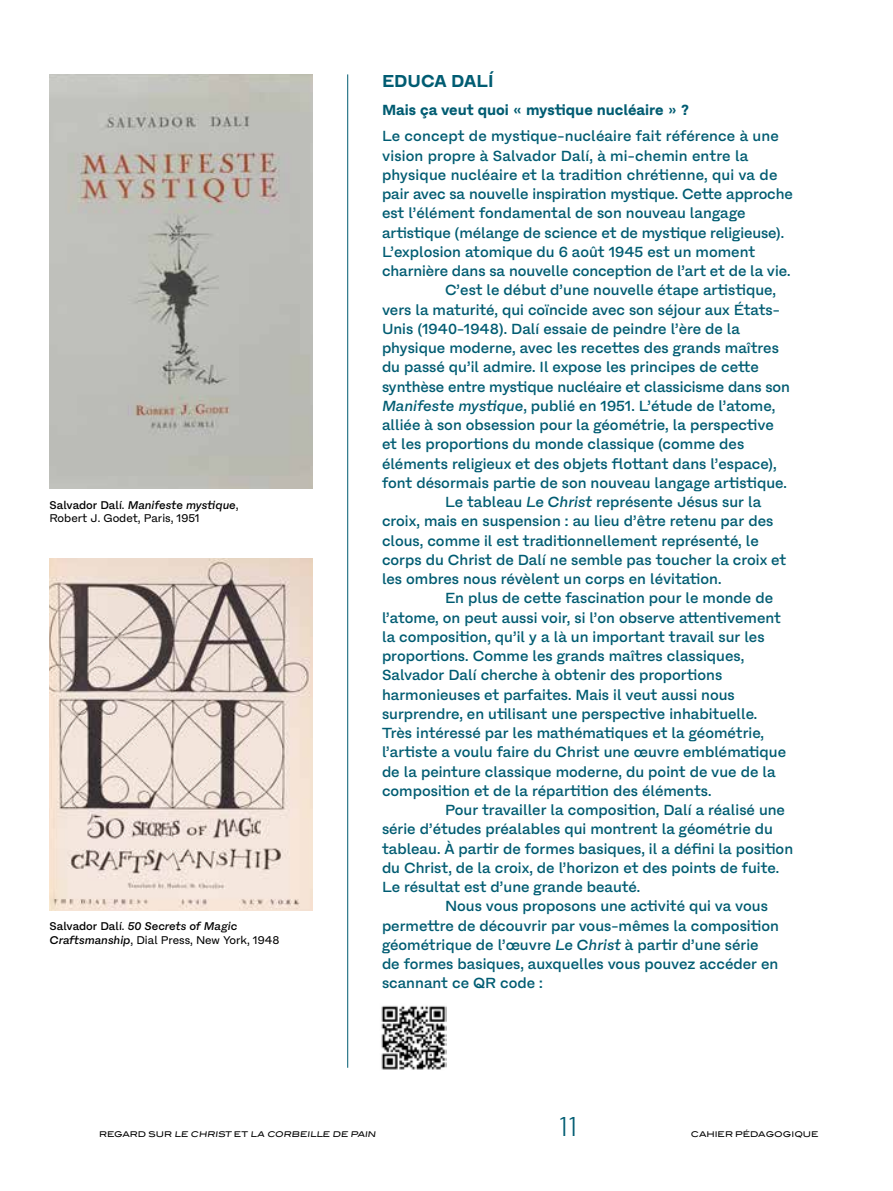
<style>
.page{position:relative;width:893px;height:1191px;background:#fff}
.page>*{position:absolute;margin:0;border:0;box-sizing:border-box;transform-origin:0 0}
.t1{font:300 26.25px "Blair ITC";color:#005c72}
.t2{font:700 17.5px "Fracktif";color:#005c72}
.t3{font:500 14.88px "Fracktif";color:#005c72}
.t4{font:700 14.88px "Fracktif";color:#005c72}
.t5{font:italic 500 11.38px/13.1px "Fracktif";color:#000}
.t6{font:11.38px/13.1px "Fracktif";color:#000}
.t7{font:7.88px "Blair ITC Std";color:#000}
.s1{font-weight:500}
.s2{font-weight:500;font-style:italic}
.s3{font-style:normal}
.s4{font-weight:400;font-style:normal}
.s5{font-style:italic}
</style>
<div class="page">
<img style="left:381px;top:1005px;width:66px;height:65px">
<hr style="left:347px;top:74px;width:1px;height:993px;background:#005c72">
<img style="left:50px;top:74px;width:263px;height:414px">
<img style="left:50px;top:558px;width:263px;height:352px">
<p class="t6" style="left:50px;top:499px;width:190px"><span class="s1">Salvador Dalí</span>. <span class="s2">Manifeste mystique</span>,<br>Robert J. Godet, Paris, 1951</p>
<p class="t5" style="left:50px;top:920px;width:231px"><span class="s3">Salvador Dalí</span><span class="s4">.</span> 50 Secrets of Magic<br>Craftsmanship<span class="s4">, Dial Press, New York, 1948</span></p>
<p class="t2" style="left:382px;top:70px;width:113px">EDUCA DALÍ</p>
<p class="t4" style="left:382px;top:100px;width:309px">Mais ça veut quoi « mystique nucléaire » ?</p>
<p class="t3" style="left:382px;top:127px;width:398px">Le concept de mystique-nucléaire fait référence à une</p>
<p class="t3" style="left:382px;top:146px;width:368px">vision propre à Salvador Dalí, à mi-chemin entre la</p>
<p class="t3" style="left:382px;top:165px;width:397px">physique nucléaire et la tradition chrétienne, qui va de</p>
<p class="t3" style="left:382px;top:185px;width:412px">pair avec sa nouvelle inspiration mystique. Cette approche</p>
<p class="t3" style="left:382px;top:204px;width:365px">est l’élément fondamental de son nouveau langage</p>
<p class="t3" style="left:382px;top:223px;width:404px">artistique (mélange de science et de mystique religieuse).</p>
<p class="t3" style="left:382px;top:242px;width:375px">L’explosion atomique du 6 août 1945 est un moment</p>
<p class="t3" style="left:382px;top:262px;width:410px">charnière dans sa nouvelle conception de l’art et de la vie.</p>
<p class="t3" style="left:445px;top:281px;width:332px">C’est le début d’une nouvelle étape artistique,</p>
<p class="t3" style="left:382px;top:300px;width:399px">vers la maturité, qui coïncide avec son séjour aux États-</p>
<p class="t3" style="left:382px;top:319px;width:360px">Unis (1940-1948). Dalí essaie de peindre l’ère de la</p>
<p class="t3" style="left:382px;top:339px;width:398px">physique moderne, avec les recettes des grands maîtres</p>
<p class="t3" style="left:382px;top:358px;width:378px">du passé qu’il admire. Il expose les principes de cette</p>
<p class="t3" style="left:382px;top:377px;width:409px">synthèse entre mystique nucléaire et classicisme dans son</p>
<p class="t3" style="left:382px;top:396px;width:395px"><span class="s5">Manifeste mystique</span>, publié en 1951. L’étude de l’atome,</p>
<p class="t3" style="left:382px;top:416px;width:393px">alliée à son obsession pour la géométrie, la perspective</p>
<p class="t3" style="left:382px;top:435px;width:364px">et les proportions du monde classique (comme des</p>
<p class="t3" style="left:382px;top:454px;width:396px">éléments religieux et des objets flottant dans l’espace),</p>
<p class="t3" style="left:382px;top:473px;width:406px">font désormais partie de son nouveau langage artistique.</p>
<p class="t3" style="left:445px;top:493px;width:318px">Le tableau <span class="s5">Le Christ</span> représente Jésus sur la</p>
<p class="t3" style="left:382px;top:512px;width:393px">croix, mais en suspension : au lieu d’être retenu par des</p>
<p class="t3" style="left:382px;top:531px;width:378px">clous, comme il est traditionnellement représenté, le</p>
<p class="t3" style="left:382px;top:550px;width:406px">corps du Christ de Dalí ne semble pas toucher la croix et</p>
<p class="t3" style="left:382px;top:570px;width:341px">les ombres nous révèlent un corps en lévitation.</p>
<p class="t3" style="left:445px;top:589px;width:330px">En plus de cette fascination pour le monde de</p>
<p class="t3" style="left:382px;top:608px;width:400px">l’atome, on peut aussi voir, si l’on observe attentivement</p>
<p class="t3" style="left:382px;top:627px;width:384px">la composition, qu’il y a là un important travail sur les</p>
<p class="t3" style="left:382px;top:647px;width:364px">proportions. Comme les grands maîtres classiques,</p>
<p class="t3" style="left:382px;top:666px;width:342px">Salvador Dalí cherche à obtenir des proportions</p>
<p class="t3" style="left:382px;top:685px;width:354px">harmonieuses et parfaites. Mais il veut aussi nous</p>
<p class="t3" style="left:382px;top:704px;width:377px">surprendre, en utilisant une perspective inhabituelle.</p>
<p class="t3" style="left:382px;top:724px;width:384px">Très intéressé par les mathématiques et la géométrie,</p>
<p class="t3" style="left:382px;top:743px;width:406px">l’artiste a voulu faire du Christ une œuvre emblématique</p>
<p class="t3" style="left:382px;top:762px;width:395px">de la peinture classique moderne, du point de vue de la</p>
<p class="t3" style="left:382px;top:781px;width:331px">composition et de la répartition des éléments.</p>
<p class="t3" style="left:445px;top:801px;width:341px">Pour travailler la composition, Dalí a réalisé une</p>
<p class="t3" style="left:382px;top:820px;width:392px">série d’études préalables qui montrent la géométrie du</p>
<p class="t3" style="left:382px;top:839px;width:413px">tableau. À partir de formes basiques, il a défini la position</p>
<p class="t3" style="left:382px;top:858px;width:399px">du Christ, de la croix, de l’horizon et des points de fuite.</p>
<p class="t3" style="left:382px;top:878px;width:260px">Le résultat est d’une grande beauté.</p>
<p class="t3" style="left:445px;top:897px;width:324px">Nous vous proposons une activité qui va vous</p>
<p class="t3" style="left:382px;top:916px;width:398px">permettre de découvrir par vous-mêmes la composition</p>
<p class="t3" style="left:382px;top:935px;width:378px">géométrique de l’œuvre <span class="s5">Le Christ</span> à partir d’une série</p>
<p class="t3" style="left:382px;top:955px;width:398px">de formes basiques, auxquelles vous pouvez accéder en</p>
<p class="t3" style="left:382px;top:974px;width:162px">scannant ce QR code :</p>
<p class="t7" style="left:99px;top:1129px;width:279px">REGARD SUR LE CHRIST ET LA CORBEILLE DE PAIN</p>
<h1 class="t1" style="left:559px;top:1112px;width:20px">11</h1>
<p class="t7" style="left:691px;top:1129px;width:129px">CAHIER PÉDAGOGIQUE</p>
</div>
